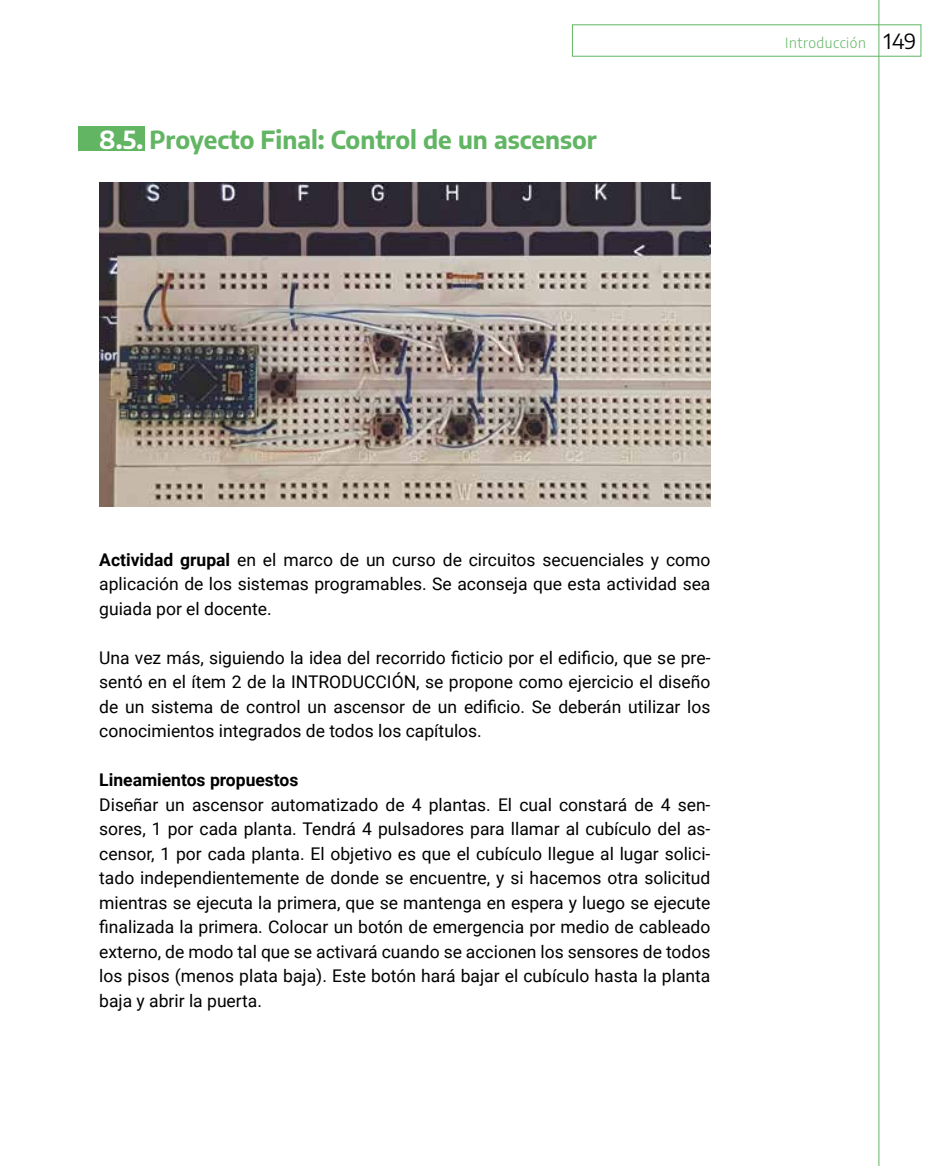
<style>
.page{position:relative;width:943px;height:1166px;background:#fff}
.page>*{position:absolute;margin:0;border:0;box-sizing:border-box;transform-origin:0 0}
.t1{font:700 24.5px "Encode Sans";color:#61b563}
.t2{font:17.5px/24.5px "Roboto";color:#000;text-align:justify}
.t3{font:700 17.5px "Roboto";color:#000}
.t4{font:300 14px "Encode Sans";letter-spacing:.04em;color:#61b563}
.s1{color:#fff}
.s2{font-weight:400;font-size:21px;color:#000}
.s3{font-weight:700}
</style>
<div class="page">
<div style="left:572px;top:24px;width:349px;height:33px;border:1px solid #61b563"></div>
<hr style="left:878px;top:0;width:1px;height:1166px;background:#61b563">
<div style="left:78px;top:126px;width:67px;height:25px;background:#61b563"></div>
<img style="left:99px;top:182px;width:611px;height:324px">
<h1 class="t1" style="left:99px;top:122px;width:499px"><span class="s1">8.5.</span> Proyecto Final: Control de un ascensor</h1>
<p class="t4" style="left:785px;top:33px;width:133px">Introducción <span class="s2">149</span></p>
<p class="t2" style="left:99px;top:547px;width:612px"><span class="s3">Actividad grupal</span> en el marco de un curso de circuitos secuenciales y como aplicación de los sistemas programables. Se aconseja que esta actividad sea guiada por el docente.</p>
<p class="t2" style="left:99px;top:645px;width:612px">Una vez más, siguiendo la idea del recorrido ficticio por el edificio, que se pre&shy;sentó en el ítem 2 de la INTRODUCCIÓN, se propone como ejercicio el diseño de un sistema de control un ascensor de un edificio. Se deberán utilizar los conocimientos integrados de todos los capítulos.</p>
<p class="t3" style="left:99px;top:768px;width:201px">Lineamientos propuestos</p>
<p class="t2" style="left:99px;top:792px;width:612px">Diseñar un ascensor automatizado de 4 plantas. El cual constará de 4 sen&shy;sores, 1 por cada planta. Tendrá 4 pulsadores para llamar al cubículo del as&shy;censor, 1 por cada planta. El objetivo es que el cubículo llegue al lugar solici&shy;tado independientemente de donde se encuentre, y si hacemos otra solicitud mientras se ejecuta la primera, que se mantenga en espera y luego se ejecute finalizada la primera. Colocar un botón de emergencia por medio de cableado externo, de modo tal que se activará cuando se accionen los sensores de todos los pisos (menos plata baja). Este botón hará bajar el cubículo hasta la planta baja y abrir la puerta.</p>
</div>
